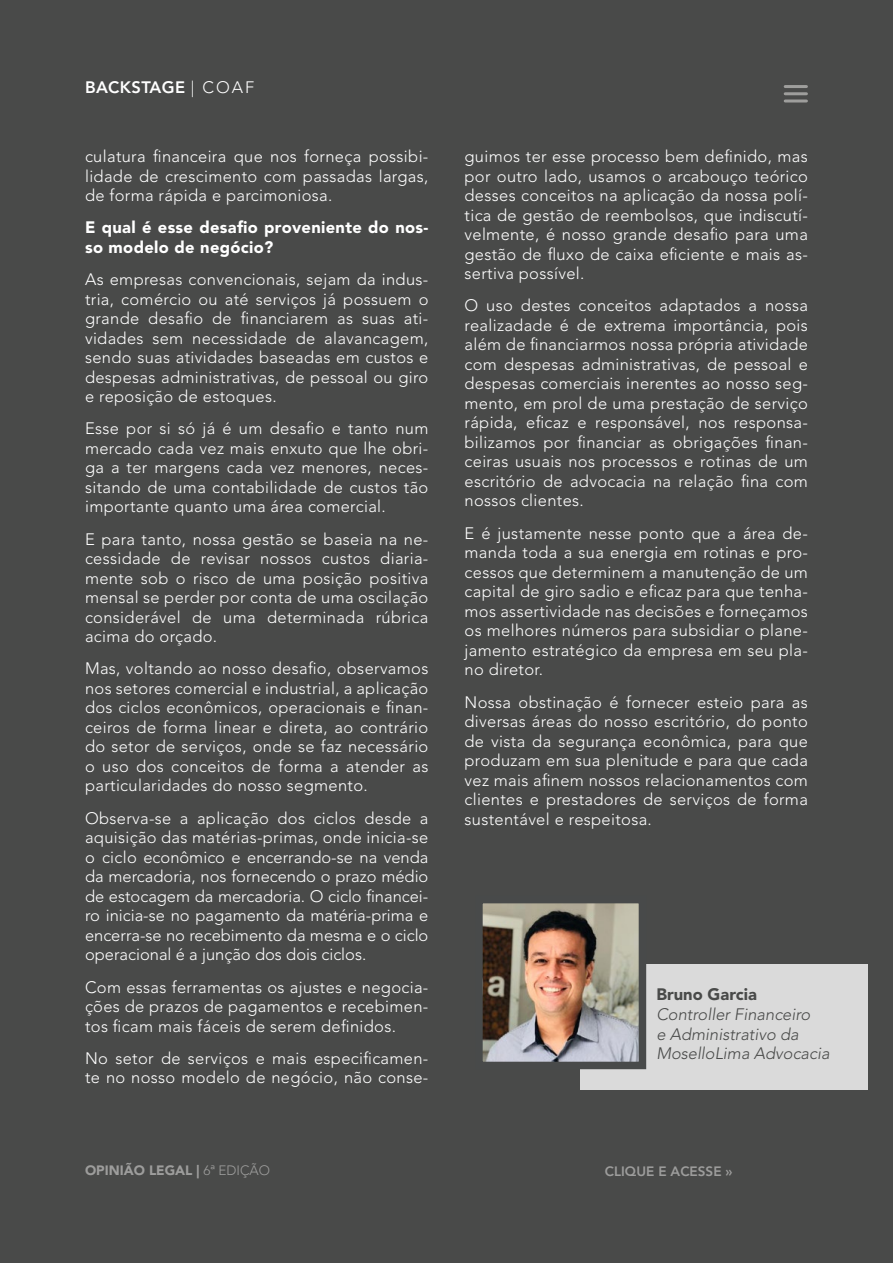
<style>
.page{position:relative;width:893px;height:1263px;background:#494a49}
.page>*{position:absolute;margin:0;border:0;box-sizing:border-box;transform-origin:0 0}
.t1{font:300 16.5px/19.5px "Avenir LT Std";letter-spacing:.02em;color:#fff;text-align:justify}
.t2{font:italic 300 16.5px/19.8px "Avenir LT Std";color:#494a49}
.t3{font:900 16.5px/19.5px "Avenir LT Std";letter-spacing:.02em;color:#fff}
.t4{font:800 16.5px "Avenir LT Std";letter-spacing:.02em;color:#fff}
.t5{font:900 16.5px "Avenir LT Std";color:#494a49}
.t6{font:900 13.5px "Avenir LT Std";color:#9d9d9c}
.t7{font:800 13.5px "Avenir LT Std";color:#9d9d9c}
.s1{font-weight:300}
</style>
<div class="page">
<hr style="left:785px;top:85px;width:21px;height:3px;background:#9e9e9c">
<hr style="left:785px;top:92px;width:21px;height:3px;background:#9e9e9c">
<hr style="left:785px;top:99px;width:21px;height:3px;background:#9e9e9c">
<div style="left:580px;top:964px;width:287px;height:125px;background:#dadada"></div>
<img style="left:484px;top:905px;width:153px;height:155px">
<div style="left:475px;top:896px;width:171px;height:173px;border:8px solid #484a4a"></div>
<p class="t4" style="left:85px;top:77px;width:171px">BACKSTAGE <span class="s1">| COAF</span></p>
<p class="t1" style="left:85px;top:147px;width:345px">culatura financeira que nos forneça possibi&shy;lidade de crescimento com passadas largas, de forma rápida e parcimoniosa.</p>
<p class="t3" style="left:85px;top:218px;width:345px">E qual é esse desafio proveniente do nos&shy;so modelo de negócio?</p>
<p class="t1" style="left:85px;top:270px;width:345px">As empresas convencionais, sejam da indus&shy;tria, comércio ou até serviços já possuem o grande desafio de financiarem as suas ati&shy;vidades sem necessidade de alavancagem, sendo suas atividades baseadas em custos e despesas administrativas, de pessoal ou giro e reposição de estoques.</p>
<p class="t1" style="left:85px;top:419px;width:345px">Esse por si só já é um desafio e tanto num mercado cada vez mais enxuto que lhe obri&shy;ga a ter margens cada vez menores, neces&shy;sitando de uma contabilidade de custos tão importante quanto uma área comercial.</p>
<p class="t1" style="left:85px;top:529px;width:345px">E para tanto, nossa gestão se baseia na ne&shy;cessidade de revisar nossos custos diaria&shy;mente sob o risco de uma posição positiva mensal se perder por conta de uma oscilação considerável de uma determinada rúbrica acima do orçado.</p>
<p class="t1" style="left:85px;top:659px;width:345px">Mas, voltando ao nosso desafio, observamos nos setores comercial e industrial, a aplicação dos ciclos econômicos, operacionais e finan&shy;ceiros de forma linear e direta, ao contrário do setor de serviços, onde se faz necessário o uso dos conceitos de forma a atender as particularidades do nosso segmento.</p>
<p class="t1" style="left:85px;top:808px;width:345px">Observa-se a aplicação dos ciclos desde a aquisição das matérias-primas, onde inicia-se o ciclo econômico e encerrando-se na venda da mercadoria, nos fornecendo o prazo médio de estocagem da mercadoria. O ciclo financei&shy;ro inicia-se no pagamento da matéria-prima e encerra-se no recebimento da mesma e o ciclo operacional é a junção dos dois ciclos.</p>
<p class="t1" style="left:85px;top:977px;width:345px">Com essas ferramentas os ajustes e negocia&shy;ções de prazos de pagamentos e recebimen&shy;tos ficam mais fáceis de serem definidos.</p>
<p class="t1" style="left:85px;top:1048px;width:345px">No setor de serviços e mais especificamen&shy;te no nosso modelo de negócio, não conse-</p>
<p class="t1" style="left:465px;top:147px;width:345px">guimos ter esse processo bem definido, mas por outro lado, usamos o arcabouço teórico desses conceitos na aplicação da nossa polí&shy;tica de gestão de reembolsos, que indiscutí&shy;velmente, é nosso grande desafio para uma gestão de fluxo de caixa eficiente e mais as&shy;sertiva possível.</p>
<p class="t1" style="left:465px;top:296px;width:345px">O uso destes conceitos adaptados a nossa realizadade é de extrema importância, pois além de financiarmos nossa própria atividade com despesas administrativas, de pessoal e despesas comerciais inerentes ao nosso seg&shy;mento, em prol de uma prestação de serviço rápida, eficaz e responsável, nos responsa&shy;bilizamos por financiar as obrigações finan&shy;ceiras usuais nos processos e rotinas de um escritório de advocacia na relação fina com nossos clientes.</p>
<p class="t1" style="left:465px;top:523px;width:345px">E é justamente nesse ponto que a área de&shy;manda toda a sua energia em rotinas e pro&shy;cessos que determinem a manutenção de um capital de giro sadio e eficaz para que tenha&shy;mos assertividade nas decisões e forneçamos os melhores números para subsidiar o plane&shy;jamento estratégico da empresa em seu pla&shy;no diretor.</p>
<p class="t1" style="left:465px;top:692px;width:345px">Nossa obstinação é fornecer esteio para as diversas áreas do nosso escritório, do ponto de vista da segurança econômica, para que produzam em sua plenitude e para que cada vez mais afinem nossos relacionamentos com clientes e prestadores de serviços de forma sustentável e respeitosa.</p>
<p class="t5" style="left:656px;top:984px;width:102px">Bruno Garcia</p>
<p class="t2" style="left:656px;top:1004px;width:175px">Controller Financeiro<br>e Administrativo da<br>MoselloLima Advocacia</p>
<p class="t6" style="left:85px;top:1162px;width:187px">OPINIÃO LEGAL | <span class="s1">6a EDIÇÃO</span></p>
<p class="t7" style="left:605px;top:1164px;width:129px">CLIQUE E ACESSE »</p>
</div>
